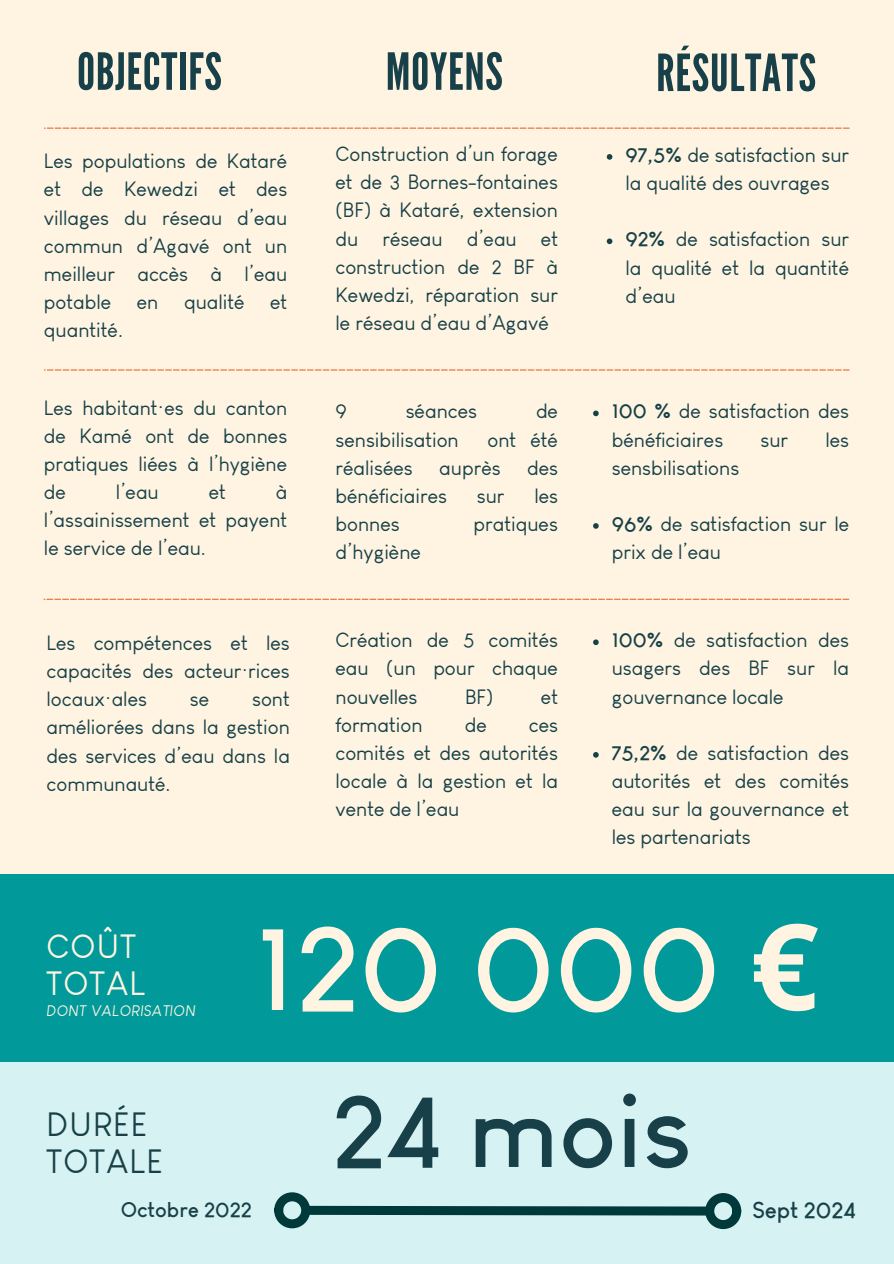
<style>
.page{position:relative;width:894px;height:1264px;background:#fff}
.page>*{position:absolute;margin:0;border:0;box-sizing:border-box;transform-origin:0 0}
.t1{font:700 120px "Louis George Cafe";color:#fef4e1}
.t2{font:700 102.6px "Louis George Cafe";color:#174048}
.t3{font:51px "League Gothic";letter-spacing:.015em;color:#174048}
.t4{font:33px/37.2px "Louis George Cafe";letter-spacing:.04em;color:#174048}
.t5{font:33px/37.2px "Louis George Cafe";letter-spacing:.04em;color:#fef4e1}
.t6{font:700 22.65px "Louis George Cafe";color:#174048}
.t7{font:700 21px "Louis George Cafe";color:#174048}
.t8{font:20.25px/28.2px "Louis George Cafe";color:#174048;text-align:justify}
.t9{font:italic 15px "Louis George Cafe";letter-spacing:.04em;color:#fef4e1}
.s1{font-weight:700}
.s2{font-family:"Noto Sans"}
</style>
<div class="page">
<div style="left:0;top:0;width:893px;height:1263px;background:#d6f2f2"></div>
<div style="left:0;top:0;width:893px;height:874px;background:#fef4e1"></div>
<svg style="left:44px;top:369px;width:805px;height:1px"></svg>
<svg style="left:44px;top:128px;width:805px;height:1px"></svg>
<svg style="left:43px;top:598px;width:806px;height:2px"></svg>
<div style="left:0;top:874px;width:893px;height:188px;background:#019999"></div>
<svg style="left:606px;top:154px;width:6px;height:6px"></svg>
<svg style="left:606px;top:238px;width:6px;height:6px"></svg>
<svg style="left:593px;top:410px;width:5px;height:6px"></svg>
<svg style="left:593px;top:523px;width:5px;height:6px"></svg>
<svg style="left:593px;top:639px;width:5px;height:6px"></svg>
<svg style="left:593px;top:752px;width:5px;height:5px"></svg>
<svg style="left:299px;top:1202px;width:417px;height:17px"></svg>
<div style="left:274px;top:1192px;width:36px;height:36px;border:9px solid #003939;border-radius:50%"></div>
<div style="left:705px;top:1192px;width:36px;height:36px;border:9px solid #003939;border-radius:50%"></div>
<p class="t3" style="left:77px;top:42px;width:146px">OBJECTIFS</p>
<h6 class="t3" style="left:385px;top:42px;width:119px">MOYENS</h6>
<h6 class="t3" style="left:656px;top:43px;width:161px">RÉSULTATS</h6>
<h6 class="t8" style="left:44px;top:147px;width:245px">Les populations de Kataré et de Kewedzi et des villages du réseau d’eau commun d’Agavé ont un meilleur accès à l’eau potable</h6>
<h6 class="t8" style="left:137px;top:288px;width:23px">en</h6>
<h6 class="t8" style="left:184px;top:288px;width:62px">qualité</h6>
<h6 class="t8" style="left:270px;top:288px;width:19px">et</h6>
<h6 class="t8" style="left:44px;top:316px;width:80px">quantité.</h6>
<p class="t8" style="left:44px;top:393px;width:245px">Les habitant·es du canton de Kamé ont de bonnes pratiques liées à l’hygiène de</p>
<p class="t8" style="left:116px;top:478px;width:44px">l’eau</p>
<p class="t8" style="left:209px;top:478px;width:19px">et</p>
<p class="t8" style="left:44px;top:478px;width:245px;text-indent:232px">à l’assainissement et payent le service de l’eau.</p>
<p class="t8" style="left:47px;top:629px;width:245px">Les compétences et les capacités des acteur·rices locaux·ales</p>
<p class="t8" style="left:47px;top:685px;width:245px;text-indent:205px">sont améliorées dans la gestion des services d’eau dans la communauté.</p>
<p class="t8" style="left:190px;top:685px;width:21px">se</p>
<p class="t8" style="left:335px;top:140px;width:224px">Construction d’un forage et de 3 Bornes-fontaines (BF) à Kataré, extension du réseau d’eau et construction de 2 BF à Kewedzi, réparation sur le réseau d’eau d’Agavé</p>
<p class="t8" style="left:625px;top:141px;width:225px"><span class="s1">97,5%</span> de satisfaction sur la qualité des ouvrages</p>
<h6 class="t8" style="left:625px;top:225px;width:225px"><span class="s1">92%</span> de satisfaction sur la qualité et la quantité d’eau</h6>
<h6 class="t8" style="left:335px;top:397px;width:13px">9</h6>
<h6 class="t8" style="left:405px;top:397px;width:73px">séances</h6>
<h6 class="t8" style="left:536px;top:397px;width:24px">de</h6>
<h6 class="t8" style="left:335px;top:425px;width:125px">sensibilisation</h6>
<h6 class="t8" style="left:487px;top:425px;width:72px">ont été</h6>
<h6 class="t8" style="left:335px;top:453px;width:79px">réalisées</h6>
<h6 class="t8" style="left:439px;top:453px;width:63px">auprès</h6>
<h6 class="t8" style="left:527px;top:453px;width:32px">des</h6>
<h6 class="t8" style="left:335px;top:481px;width:113px">bénéficiaires</h6>
<h6 class="t8" style="left:476px;top:481px;width:29px">sur</h6>
<h6 class="t8" style="left:534px;top:481px;width:25px">les</h6>
<h6 class="t8" style="left:335px;top:510px;width:66px">bonnes</h6>
<h6 class="t8" style="left:473px;top:510px;width:86px">pratiques</h6>
<h6 class="t8" style="left:335px;top:538px;width:87px">d’hygiène</h6>
<p class="t8" style="left:335px;top:626px;width:224px">Création de 5 comités eau (un pour chaque nouvelles</p>
<p class="t8" style="left:465px;top:682px;width:94px">BF) et</p>
<p class="t8" style="left:335px;top:710px;width:89px">formation</p>
<p class="t8" style="left:464px;top:710px;width:24px">de</p>
<p class="t8" style="left:335px;top:710px;width:224px;text-indent:193px">ces comités et des autorités locale à la gestion et la vente de l’eau</p>
<p class="t8" style="left:611px;top:397px;width:239px"><span class="s1">100 %</span> de satisfaction des bénéficiaires</p>
<p class="t8" style="left:760px;top:425px;width:29px">sur</p>
<p class="t8" style="left:825px;top:425px;width:25px">les</p>
<p class="t8" style="left:611px;top:453px;width:129px">sensbilisations</p>
<p class="t8" style="left:611px;top:510px;width:239px"><span class="s1">96%</span> de satisfaction sur le prix de l’eau</p>
<p class="t8" style="left:611px;top:626px;width:239px"><span class="s1">100%</span> de satisfaction des usagers des BF sur la gouvernance locale</p>
<h4 class="t8" style="left:611px;top:738px;width:239px"><span class="s1">75,2%</span> de satisfaction des autorités et des comités eau sur la gouvernance et les partenariats</h4>
<h3 class="t5" style="left:47px;top:927px;width:100px">COÛT<br>TOTAL</h3>
<h3 class="t9" style="left:47px;top:1002px;width:150px">DONT VALORISATION</h3>
<h1 class="t4" style="left:47px;top:1105px;width:117px">DURÉE<br>TOTALE</h1>
<h3 class="t1" style="left:254px;top:901px;width:566px">120 000 <span class="s2">€</span></h3>
<h5 class="t2" style="left:332px;top:1074px;width:361px">24 mois</h5>
<h2 class="t7" style="left:121px;top:1197px;width:132px">Octobre 2022</h2>
<h5 class="t6" style="left:752px;top:1197px;width:105px">Sept 2024</h5>
</div>
